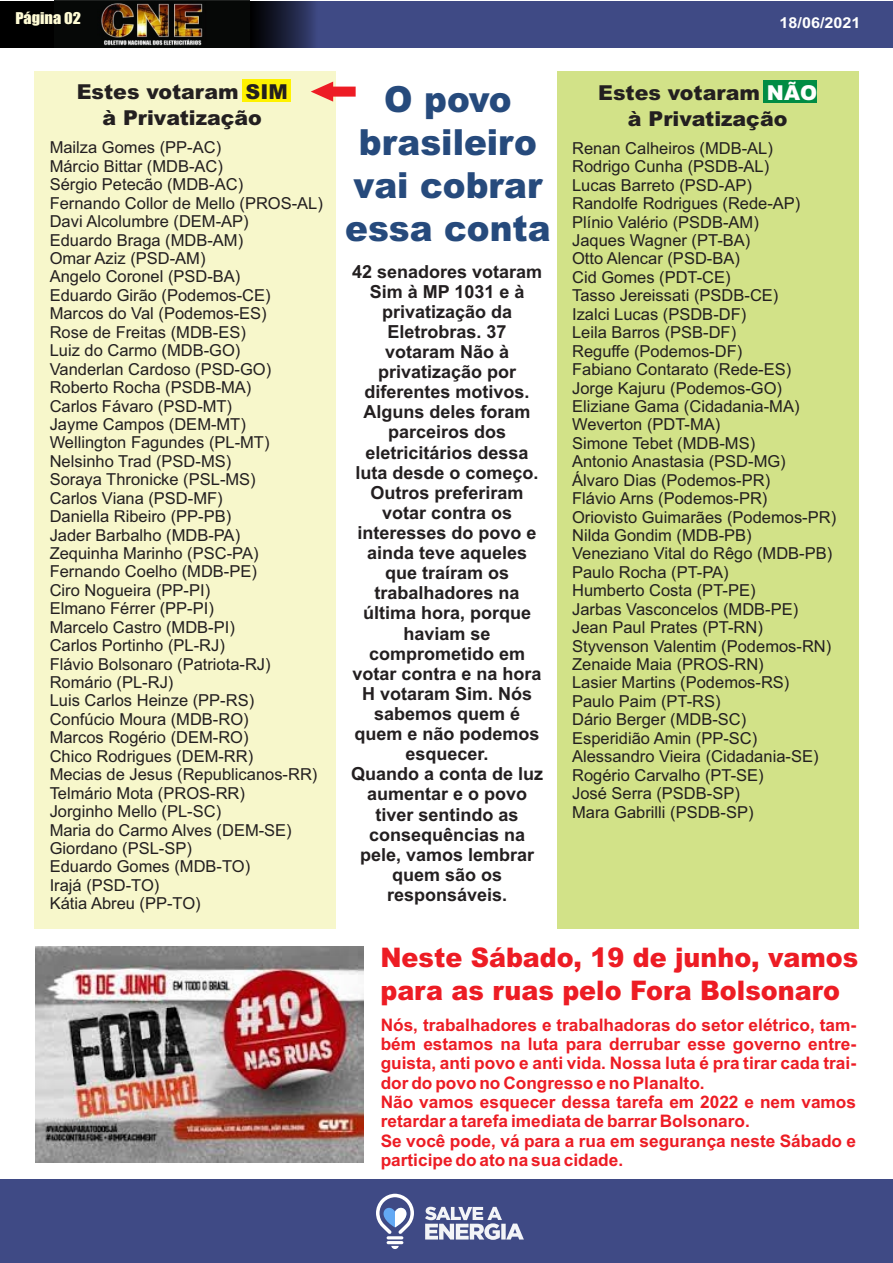
<style>
.page{position:relative;width:893px;height:1263px;background:#fff}
.page>*{position:absolute;margin:0;border:0;box-sizing:border-box;transform-origin:0 0}
.t1{font:900 36px/43.2px "Arial";color:#264a7c;text-align:center;scale:.95 1}
.t2{font:900 27px/32.7px "Arial";color:#ed1c24;scale:.94 1}
.t3{font:900 20.55px/26.1px "Arial";color:#231f20;text-align:center}
.t4{font:700 18px/20.1px "Arial";color:#231f20;text-align:center}
.t5{font:700 17.25px/19.2px "Arial";color:#ed1c24}
.t6{font:16.5px/18.5px "Arial";color:#231f20}
.t7{font:700 15px "Arial";color:#fff;scale:1.08 1}
.t8{font:15px "Impact";color:#fffcd5;scale:1.08 1}
.s1{color:#fff}
</style>
<div class="page">
<div style="left:35px;top:71px;width:301px;height:857px;background:#f7f7cb"></div>
<div style="left:558px;top:71px;width:300px;height:857px;background:#d2e288"></div>
<div style="left:764px;top:80px;width:53px;height:23px;background:#008c44"></div>
<div style="left:232px;top:1px;width:661px;height:47px;background:#3f4a85"></div>
<svg style="left:0;top:1px;width:314px;height:46px;background:#0d101c"></svg>
<img style="left:55px;top:1px;width:195px;height:46px">
<div style="left:0;top:1179px;width:893px;height:83px;background:#3f4a85"></div>
<svg style="left:425px;top:1207px;width:99px;height:33px"></svg>
<hr style="left:387px;top:1236px;width:16px;height:3px;background:#fff;border-radius:2px">
<hr style="left:387px;top:1241px;width:16px;height:3px;background:#fff;border-radius:2px">
<svg style="left:391px;top:1246px;width:8px;height:3px"></svg>
<svg style="left:376px;top:1194px;width:38px;height:40px"></svg>
<div style="left:243px;top:79px;width:48px;height:23px;background:#fff200"></div>
<img style="left:35px;top:947px;width:329px;height:216px">
<svg style="left:311px;top:82px;width:45px;height:20px"></svg>
<p class="t8" style="left:15px;top:12px;width:62px">Página 02</p>
<p class="t7" style="left:779px;top:17px;width:76px">18/06/2021</p>
<p class="t3" style="left:77px;top:81px;width:212px">Estes votaram SIM à Privatização</p>
<p class="t3" style="left:598px;top:82px;width:220px">Estes votaram <span class="s1">NÃO </span>à Privatização</p>
<h1 class="t1" style="left:345px;top:81px;width:218px">O povo brasileiro vai cobrar essa conta</h1>
<p class="t6" style="left:50px;top:140px;width:275px">Mailza Gomes (PP-AC)<br>Márcio Bittar (MDB-AC)<br>Sérgio Petecão (MDB-AC)<br>Fernando Collor de Mello (PROS-AL)<br>Davi Alcolumbre (DEM-AP)<br>Eduardo Braga (MDB-AM)<br>Omar Aziz (PSD-AM)<br>Angelo Coronel (PSD-BA)<br>Eduardo Girão (Podemos-CE)<br>Marcos do Val (Podemos-ES)<br>Rose de Freitas (MDB-ES)<br>Luiz do Carmo (MDB-GO)<br>Vanderlan Cardoso (PSD-GO)<br>Roberto Rocha (PSDB-MA)<br>Carlos Fávaro (PSD-MT)<br>Jayme Campos (DEM-MT)<br>Wellington Fagundes (PL-MT)<br>Nelsinho Trad (PSD-MS)<br>Soraya Thronicke (PSL-MS)<br>Carlos Viana (PSD-MF)<br>Daniella Ribeiro (PP-PB)<br>Jader Barbalho (MDB-PA)<br>Zequinha Marinho (PSC-PA)<br>Fernando Coelho (MDB-PE)<br>Ciro Nogueira (PP-PI)<br>Elmano Férrer (PP-PI)<br>Marcelo Castro (MDB-PI)<br>Carlos Portinho (PL-RJ)<br>Flávio Bolsonaro (Patriota-RJ)<br>Romário (PL-RJ)<br>Luis Carlos Heinze (PP-RS)<br>Confúcio Moura (MDB-RO)<br>Marcos Rogério (DEM-RO)<br>Chico Rodrigues (DEM-RR)<br>Mecias de Jesus (Republicanos-RR)<br>Telmário Mota (PROS-RR)<br>Jorginho Mello (PL-SC)<br>Maria do Carmo Alves (DEM-SE)<br>Giordano (PSL-SP)<br>Eduardo Gomes (MDB-TO)<br>Irajá (PSD-TO)<br>Kátia Abreu (PP-TO)</p>
<p class="t6" style="left:572px;top:140px;width:266px">Renan Calheiros (MDB-AL)<br>Rodrigo Cunha (PSDB-AL)<br>Lucas Barreto (PSD-AP)<br>Randolfe Rodrigues (Rede-AP)<br>Plínio Valério (PSDB-AM)<br>Jaques Wagner (PT-BA)<br>Otto Alencar (PSD-BA)<br>Cid Gomes (PDT-CE)<br>Tasso Jereissati (PSDB-CE)<br>Izalci Lucas (PSDB-DF)<br>Leila Barros (PSB-DF)<br>Reguffe (Podemos-DF)<br>Fabiano Contarato (Rede-ES)<br>Jorge Kajuru (Podemos-GO)<br>Eliziane Gama (Cidadania-MA)<br>Weverton (PDT-MA)<br>Simone Tebet (MDB-MS)<br>Antonio Anastasia (PSD-MG)<br>Álvaro Dias (Podemos-PR)<br>Flávio Arns (Podemos-PR)<br>Oriovisto Guimarães (Podemos-PR)<br>Nilda Gondim (MDB-PB)<br>Veneziano Vital do Rêgo (MDB-PB)<br>Paulo Rocha (PT-PA)<br>Humberto Costa (PT-PE)<br>Jarbas Vasconcelos (MDB-PE)<br>Jean Paul Prates (PT-RN)<br>Styvenson Valentim (Podemos-RN)<br>Zenaide Maia (PROS-RN)<br>Lasier Martins (Podemos-RS)<br>Paulo Paim (PT-RS)<br>Dário Berger (MDB-SC)<br>Esperidião Amin (PP-SC)<br>Alessandro Vieira (Cidadania-SE)<br>Rogério Carvalho (PT-SE)<br>José Serra (PSDB-SP)<br>Mara Gabrilli (PSDB-SP)</p>
<p class="t4" style="left:351px;top:263px;width:194px">42 senadores votaram<br>Sim à MP 1031 e à privatização da<br>Eletrobras. 37 votaram Não à privatização por diferentes motivos.<br>Alguns deles foram parceiros dos eletricitários dessa luta desde o começo.<br>Outros preferiram votar contra os interesses do povo e ainda teve aqueles que traíram os trabalhadores na última hora, porque haviam se comprometido em votar contra e na hora<br>H votaram Sim. Nós sabemos quem é quem e não podemos esquecer.<br>Quando a conta de luz aumentar e o povo tiver sentindo as consequências na pele, vamos lembrar quem são os responsáveis.</p>
<h2 class="t2" style="left:380px;top:944px;width:510px">Neste Sábado, 19 de junho, vamos para as ruas pelo Fora Bolsonaro</h2>
<p class="t5" style="left:381px;top:1017px;width:477px">Nós, trabalhadores e trabalhadoras do setor elétrico, tam&shy;bém estamos na luta para derrubar esse governo entre&shy;guista, anti povo e anti vida. Nossa luta é pra tirar cada trai&shy;dor do povo no Congresso e no Planalto.<br>Não vamos esquecer dessa tarefa em 2022 e nem vamos retardar a tarefa imediata de barrar Bolsonaro.<br>Se você pode, vá para a rua em segurança neste Sábado e participe do ato na sua cidade.</p>
</div>
